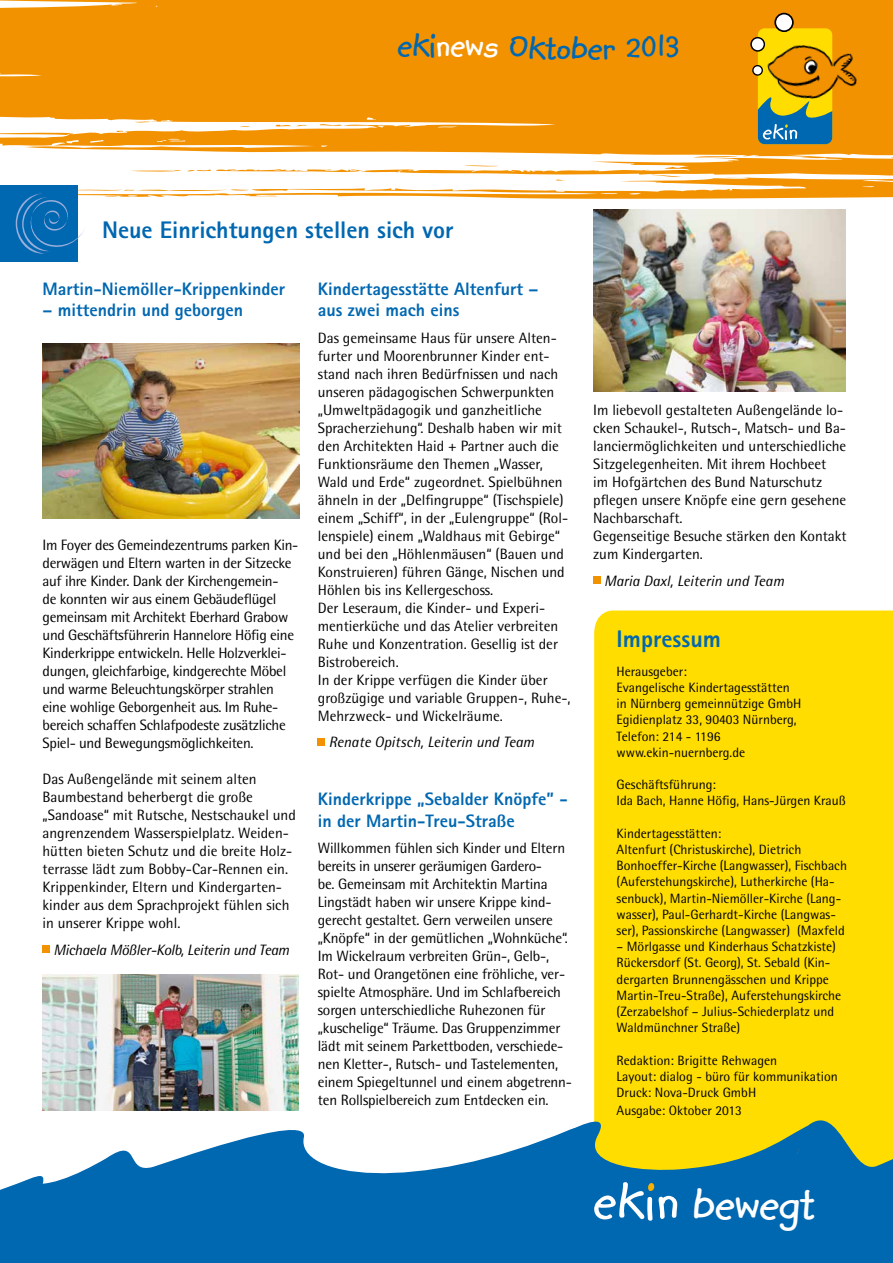
<style>
.page{position:relative;width:893px;height:1263px;background:#fff}
.page>*{position:absolute;margin:0;border:0;box-sizing:border-box;transform-origin:0 0}
.t1{font:700 48px "Kidprint";color:#fff}
.t2{font:700 36px "Kidprint";color:#0067b1}
.t3{font:800 24px "Rotis Sans Serif";color:#0067b1}
.t4{font:800 18px/21.6px "Rotis Sans Serif";color:#0067b1}
.t5{font:15px/18px "Rotis Semi Sans";color:#000}
.t6{font:15px/18px "Rotis Semi Sans";letter-spacing:-.02em;color:#000}
.t7{font:italic 15px "Rotis Semi Sans";color:#000}
.t8{font:italic 15px "Rotis Semi Sans";letter-spacing:-.02em;color:#000}
.t9{font:13.5px/16.2px "Rotis Semi Sans";color:#000}
.s1{color:#fff}
</style>
<div class="page">
<img style="left:43px;top:974px;width:256px;height:137px">
<div style="left:594px;top:610px;width:299px;height:454px;background:#fd0"></div>
<svg style="left:293px;top:1064px;width:600px;height:199px"></svg>
<svg style="left:50px;top:1111px;width:563px;height:152px;fill:#0067b1"></svg>
<svg style="left:0;top:0;width:893px;height:199px;fill:#f39200"></svg>
<svg style="left:753px;top:66px;width:9px;height:9px"></svg>
<div style="left:752px;top:65px;width:11px;height:11px;border:1px solid #000;border-radius:50%"></div>
<svg style="left:751px;top:38px;width:13px;height:13px"></svg>
<div style="left:750px;top:37px;width:15px;height:15px;border:1px solid #000;border-radius:50%"></div>
<div style="left:775px;top:13px;width:18px;height:18px;background:#fff;border-radius:50%"></div>
<div style="left:774px;top:13px;width:20px;height:19px;border:2px solid #000;border-radius:50%"></div>
<svg style="left:758px;top:47px;width:99px;height:97px;background:#5c837f"></svg>
<img style="left:762px;top:29px;width:107px;height:91px">
<svg style="left:744px;top:1102px;width:149px;height:161px;background:#428582"></svg>
<svg style="left:594px;top:1182px;width:83px;height:39px"></svg>
<div style="left:43px;top:946px;width:7px;height:7px;background:#f39200"></div>
<div style="left:318px;top:738px;width:7px;height:7px;background:#f39200"></div>
<img style="left:43px;top:343px;width:257px;height:175px">
<img style="left:593px;top:209px;width:253px;height:183px">
<div style="left:0;top:185px;width:78px;height:76px;background:#0067b1"></div>
<svg style="left:16px;top:193px;width:70px;height:61px"></svg>
<div style="left:593px;top:577px;width:7px;height:7px;background:#f39200"></div>
<svg style="left:0;top:1101px;width:50px;height:162px"></svg>
<h2 class="t2" style="left:398px;top:28px;width:283px">eki<span class="s1">news</span> Oktober 2013</h2>
<h3 class="t3" style="left:102px;top:214px;width:353px">Neue Einrichtungen stellen sich vor</h3>
<p class="t4" style="left:43px;top:278px;width:244px">Martin-Niemöller-Krippenkinder</p>
<p class="t4" style="left:43px;top:299px;width:202px">– mittendrin und geborgen</p>
<p class="t6" style="left:43px;top:536px;width:257px">Im Foyer des Gemeindezentrums parken Kin&shy;derwägen und Eltern warten in der Sitzecke auf ihre Kinder. Dank der Kirchengemein-<br>de konnten wir aus einem Gebäudeflügel gemeinsam mit Architekt Eberhard Grabow und Geschäftsführerin Hannelore Höfig eine Kinderkrippe entwickeln. Helle Holzverklei&shy;dungen, gleichfarbige, kindgerechte Möbel und warme Beleuchtungskörper strahlen eine wohlige Geborgenheit aus. Im Ruhe&shy;bereich schaffen Schlafpodeste zusätzliche Spiel- und Bewegungsmöglichkeiten.</p>
<p class="t5" style="left:43px;top:770px;width:255px">Das Außengelände mit seinem alten Baumbestand beherbergt die große „Sandoase“ mit Rutsche, Nestschaukel und angrenzendem Wasserspielplatz. Weiden&shy;hütten bieten Schutz und die breite Holz&shy;terrasse lädt zum Bobby-Car-Rennen ein.<br>Krippenkinder, Eltern und Kindergarten&shy;kinder aus dem Sprachprojekt fühlen sich in unserer Krippe wohl.</p>
<p class="t8" style="left:54px;top:941px;width:237px">Michaela Mößler-Kolb, Leiterin und Team</p>
<p class="t4" style="left:318px;top:278px;width:222px">Kindertagesstätte Altenfurt – aus zwei mach eins</p>
<p class="t5" style="left:318px;top:329px;width:254px">Das gemeinsame Haus für unsere Alten&shy;furter und Moorenbrunner Kinder ent&shy;stand nach ihren Bedürfnissen und nach unseren pädagogischen Schwerpunkten „Umweltpädagogik und ganzheitliche Spracherziehung“. Deshalb haben wir mit den Architekten Haid + Partner auch die Funktionsräume den Themen „Wasser, Wald und Erde“ zugeordnet. Spielbühnen ähneln in der „Delfingruppe“ (Tischspiele) einem „Schiff“, in der „Eulengruppe“ (Rol&shy;lenspiele) einem „Waldhaus mit Gebirge“ und bei den „Höhlenmäusen“ (Bauen und Konstruieren) führen Gänge, Nischen und Höhlen bis ins Kellergeschoss.<br>Der Leseraum, die Kinder- und Experi&shy;mentierküche und das Atelier verbreiten Ruhe und Konzentration. Gesellig ist der Bistrobereich.<br>In der Krippe verfügen die Kinder über großzügige und variable Gruppen-, Ruhe-, Mehrzweck- und Wickelräume.</p>
<p class="t7" style="left:329px;top:733px;width:207px">Renate Opitsch, Leiterin und Team</p>
<p class="t4" style="left:318px;top:788px;width:251px">Kinderkrippe „Sebalder Knöpfe” - in der Martin-Treu-Straße</p>
<p class="t5" style="left:318px;top:839px;width:256px">Willkommen fühlen sich Kinder und Eltern bereits in unserer geräumigen Gardero-<br>be. Gemeinsam mit Architektin Martina Lingstädt haben wir unsere Krippe kind&shy;gerecht gestaltet. Gern verweilen unsere „Knöpfe“ in der gemütlichen „Wohnküche“.<br>Im Wickelraum verbreiten Grün-, Gelb-, Rot- und Orangetönen eine fröhliche, ver&shy;spielte Atmosphäre. Und im Schlafbereich sorgen unterschiedliche Ruhezonen für „kuschelige“ Träume. Das Gruppenzimmer lädt mit seinem Parkettboden, verschiede&shy;nen Kletter-, Rutsch- und Tastelementen, einem Spiegeltunnel und einem abgetrenn&shy;ten Rollspielbereich zum Entdecken ein.</p>
<p class="t5" style="left:593px;top:401px;width:255px">Im liebevoll gestalteten Außengelände lo&shy;cken Schaukel-, Rutsch-, Matsch- und Ba&shy;lanciermöglichkeiten und unterschiedliche Sitzgelegenheiten. Mit ihrem Hochbeet<br>im Hofgärtchen des Bund Naturschutz pflegen unsere Knöpfe eine gern gesehene Nachbarschaft.<br>Gegenseitige Besuche stärken den Kontakt zum Kindergarten.</p>
<p class="t7" style="left:604px;top:572px;width:181px">Maria Daxl, Leiterin und Team</p>
<h3 class="t3" style="left:617px;top:623px;width:106px">Impressum</h3>
<p class="t9" style="left:617px;top:663px;width:186px">Herausgeber:<br>Evangelische Kindertagesstätten in Nürnberg gemeinnützige GmbH<br>Egidienplatz 33, 90403 Nürnberg,<br>Telefon: 214 - 1196 www.ekin-nuernberg.de</p>
<p class="t9" style="left:617px;top:776px;width:231px">Geschäftsführung:<br>Ida Bach, Hanne Höfig, Hans-Jürgen Krauß</p>
<p class="t9" style="left:617px;top:825px;width:232px">Kindertagesstätten:<br>Altenfurt (Christuskirche), Dietrich Bonhoeffer-Kirche (Langwasser), Fischbach (Auferstehungskirche), Lutherkirche (Ha&shy;senbuck), Martin-Niemöller-Kirche (Lang&shy;wasser), Paul-Gerhardt-Kirche (Langwas&shy;ser), Passionskirche (Langwasser) (Maxfeld</p>
<p class="t9" style="left:617px;top:938px;width:226px">– Mörlgasse und Kinderhaus Schatzkiste)<br>Rückersdorf (St. Georg), St. Sebald (Kin&shy;dergarten Brunnengässchen und Krippe Martin-Treu-Straße), Auferstehungskirche (Zerzabelshof – Julius-Schiederplatz und Waldmünchner Straße)</p>
<p class="t9" style="left:617px;top:1052px;width:223px">Redaktion: Brigitte Rehwagen<br>Layout: dialog - büro für kommunikation<br>Druck: Nova-Druck GmbH</p>
<p class="t9" style="left:617px;top:1102px;width:127px">Ausgabe: Oktober 2013</p>
<h1 class="t1" style="left:693px;top:1178px;width:123px">bewegt</h1>
</div>
